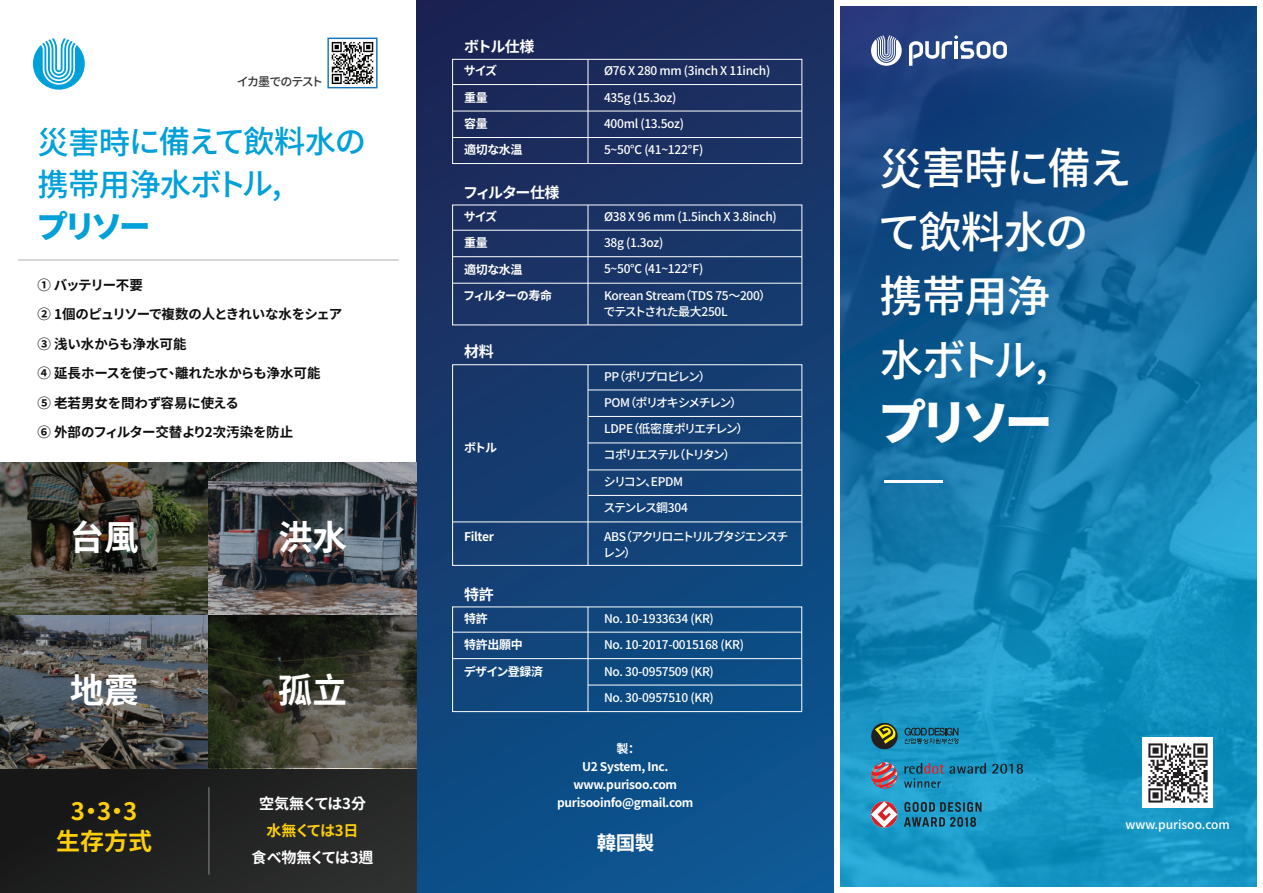
<style>
.page{position:relative;width:1263px;height:893px;background:#fff}
.page>*{position:absolute;margin:0;border:0;box-sizing:border-box;transform-origin:0 0}
.t1{font:900 48px "Noto Sans CJ Ksc";color:#fff}
.t2{font:500 43.5px/63.9px "Noto Sans CJ Ksc";letter-spacing:-.03em;color:#fff}
.t3{font:700 34.5px "Noto Sans CJ Ktc";color:#fff}
.t4{font:500 31.35px/42.2px "Noto Sans CJ Ksc";letter-spacing:-.03em;color:#00a0d9}
.t5{font:900 31.35px "Noto Sans CJ Ksc";color:#00a0d9}
.t6{font:700 24px/30px "Noto Sans CJ Ktc";color:#fcce0b;text-align:center}
.t7{font:700 19.5px "Noto Sans CJ Ksc";color:#fff}
.t8{font:700 15px "Noto Sans CJ Ktc";letter-spacing:-.015em;color:#fff}
.t9{font:700 15px "Noto Sans CJ Ksc";letter-spacing:-.055em;color:#fff}
.t10{font:700 15px "Noto Sans CJ Ksc";letter-spacing:-.08em;color:#fff}
.t11{font:700 15px "Noto Sans CJ Ktc";letter-spacing:-.055em;color:#fcce0b}
.t12{font:700 13.5px/29.4px "Noto Sans CJ Ktc";letter-spacing:-.025em;color:#0d0e0d}
.t13{font:700 13.5px/29.4px "Noto Sans CJ Ktc";letter-spacing:-.055em;color:#0d0e0d}
.t14{font:500 12px/26.2px "Noto Sans CJ Ksc";letter-spacing:-.025em;color:#fff}
.t15{font:700 12px/26.2px "Noto Sans CJ Ksc";letter-spacing:-.025em;color:#fff}
.t16{font:500 12px/26.2px "Noto Sans CJ Ksc";letter-spacing:-.12em;color:#fff}
.t17{font:500 12px/16.5px "Noto Sans CJ Ksc";letter-spacing:-.135em;color:#fff}
.t18{font:700 12px/26.2px "Noto Sans CJ Ksc";letter-spacing:-.045em;color:#fff}
.t19{font:500 12px "Noto Sans CJ Ksc";color:#fff}
.t20{font:500 12px "Noto Sans CJ Ksc";letter-spacing:-.05em;color:#fff}
.t21{font:500 12px "Noto Sans CJ Ksc";letter-spacing:-.09em;color:#333434}
</style>
<div class="page">
<svg style="left:841px;top:7px;width:415px;height:879px;background:#1673a7"></svg>
<div style="left:417px;top:0;width:417px;height:893px;background:linear-gradient(to bottom,#202958,#0c558f)"></div>
<svg style="left:909px;top:35px;width:98px;height:31px"></svg>
<svg style="left:871px;top:35px;width:31px;height:31px"></svg>
<svg style="left:33px;top:38px;width:52px;height:52px"></svg>
<div style="left:452px;top:59px;width:350px;height:105px;border:1px solid #fff"></div>
<hr style="left:588px;top:59px;width:1px;height:105px;background:#fff">
<hr style="left:453px;top:84px;width:349px;height:1px;background:#fff">
<hr style="left:453px;top:111px;width:349px;height:1px;background:#fff">
<hr style="left:453px;top:137px;width:349px;height:1px;background:#fff">
<div style="left:452px;top:607px;width:350px;height:105px;border:1px solid #fff"></div>
<hr style="left:588px;top:607px;width:1px;height:105px;background:#fff">
<hr style="left:453px;top:632px;width:349px;height:1px;background:#fff">
<hr style="left:453px;top:658px;width:349px;height:1px;background:#fff">
<hr style="left:588px;top:685px;width:214px;height:1px;background:#fff">
<hr style="left:588px;top:205px;width:1px;height:120px;background:#fff">
<hr style="left:453px;top:230px;width:349px;height:1px;background:#fff">
<hr style="left:453px;top:256px;width:349px;height:1px;background:#fff">
<hr style="left:453px;top:283px;width:349px;height:1px;background:#fff">
<div style="left:452px;top:364px;width:350px;height:202px;border:1px solid #fff"></div>
<hr style="left:588px;top:365px;width:1px;height:200px;background:#fff">
<hr style="left:588px;top:390px;width:214px;height:1px;background:#fff">
<hr style="left:588px;top:416px;width:214px;height:1px;background:#fff">
<hr style="left:588px;top:443px;width:214px;height:1px;background:#fff">
<hr style="left:588px;top:470px;width:214px;height:1px;background:#fff">
<hr style="left:588px;top:495px;width:214px;height:1px;background:#fff">
<hr style="left:453px;top:522px;width:349px;height:1px;background:#fff">
<img style="left:1143px;top:738px;width:69px;height:70px">
<img style="left:327px;top:37px;width:51px;height:52px">
<svg style="left:871px;top:762px;width:27px;height:27px"></svg>
<svg style="left:904px;top:763px;width:82px;height:25px;background:#2485ab"></svg>
<svg style="left:992px;top:764px;width:31px;height:10px"></svg>
<svg style="left:871px;top:801px;width:26px;height:27px"></svg>
<svg style="left:904px;top:802px;width:77px;height:25px;background:#207392"></svg>
<hr style="left:884px;top:480px;width:59px;height:3px;background:#fff">
<svg style="left:869px;top:721px;width:89px;height:30px;background:#287b8d"></svg>
<div style="left:0;top:769px;width:417px;height:124px;background:#212121"></div>
<svg style="left:0;top:463px;width:208px;height:152px;background:#454538"></svg>
<svg style="left:208px;top:463px;width:208px;height:152px;background:#4e5055"></svg>
<svg style="left:0;top:615px;width:208px;height:153px;background:#525457"></svg>
<svg style="left:208px;top:615px;width:208px;height:153px;background:#3a3b30"></svg>
<hr style="left:209px;top:787px;width:1px;height:88px;background:#8a898a">
<hr style="left:18px;top:260px;width:381px;height:1px;background:#afafaf">
<svg style="left:416px;top:0;width:1px;height:893px"></svg>
<p class="t21" style="left:237px;top:75px;width:88px">イカ墨でのテスト</p>
<h3 class="t4" style="left:38px;top:121px;width:330px">災害時に備えて飲料水の携帯用浄水ボトル,</h3>
<h3 class="t5" style="left:37px;top:209px;width:116px">プリソー</h3>
<p class="t13" style="left:38px;top:271px;width:306px">① バッテリー不要<br>② 1個のピュリソーで複数の人ときれいな水をシェア</p>
<p class="t12" style="left:38px;top:330px;width:285px">③ 浅い水からも浄水可能<br>④ 延長ホースを使って、離れた水からも浄水可能</p>
<p class="t12" style="left:38px;top:388px;width:257px">⑤ 老若男女を問わず容易に使える<br>⑥ 外部のフィルター交替より2次汚染を防止</p>
<h3 class="t3" style="left:70px;top:518px;width:70px">台風</h3>
<h3 class="t3" style="left:278px;top:518px;width:70px">洪水</h3>
<h3 class="t3" style="left:70px;top:670px;width:70px">地震</h3>
<h3 class="t3" style="left:278px;top:671px;width:70px">孤立</h3>
<h3 class="t6" style="left:56px;top:796px;width:97px">3・3・3生存方式</h3>
<p class="t8" style="left:259px;top:794px;width:109px">空気無くては3分</p>
<p class="t11" style="left:266px;top:821px;width:94px">水無くては3日</p>
<p class="t8" style="left:252px;top:848px;width:123px">食べ物無くては3週</p>
<p class="t9" style="left:464px;top:38px;width:72px">ボトル仕様</p>
<p class="t15" style="left:464px;top:58px;width:60px">サイズ<br>重量<br>容量<br>適切な水温</p>
<p class="t14" style="left:604px;top:58px;width:168px">Ø76 X 280 mm (3inch X 11inch)<br>435g (15.3oz)<br>400ml (13.5oz)<br>5~50℃ (41~122℉)</p>
<p class="t10" style="left:463px;top:184px;width:98px">フィルター仕様</p>
<p class="t18" style="left:463px;top:204px;width:90px">サイズ<br>重量<br>適切な水温<br>フィルターの寿命</p>
<p class="t9" style="left:464px;top:343px;width:31px">材料</p>
<p class="t15" style="left:464px;top:434px;width:35px">ボトル</p>
<p class="t15" style="left:464px;top:524px;width:31px">Filter</p>
<p class="t9" style="left:464px;top:586px;width:31px">特許</p>
<p class="t14" style="left:604px;top:204px;width:174px">Ø38 X 96 mm (1.5inch X 3.8inch)<br>38g (1.3oz)<br>5~50℃ (41~122℉)<br>Korean Stream（TDS 75～200）</p>
<p class="t20" style="left:604px;top:305px;width:126px">でテストされた最大250L</p>
<p class="t16" style="left:603px;top:363px;width:147px">PP（ポリプロピレン）<br>POM（ポリオキシメチレン）<br>LDPE（低密度ポリエチレン）コポリエステル（トリタン）シリコン、EPDM<br>ステンレス鋼304</p>
<p class="t17" style="left:603px;top:528px;width:187px">ABS（アクリロニトリルブタジエンスチレン）</p>
<p class="t15" style="left:464px;top:606px;width:81px">特許<br>特許出願中<br>デザイン登録済</p>
<p class="t14" style="left:604px;top:606px;width:141px">No. 10-1933634 (KR)<br>No. 10-2017-0015168 (KR)<br>No. 30-0957509 (KR)<br>No. 30-0957510 (KR)</p>
<p class="t15" style="left:557px;top:740px;width:138px;line-height:18px;text-align:center">製：<br>U2 System, Inc. www.purisoo.com purisooinfo@gmail.com</p>
<h3 class="t7" style="left:597px;top:832px;width:59px">韓国製</h3>
<h2 class="t2" style="left:878px;top:137px;width:256px">災害時に備えて飲料水の携帯用浄<br>水ボトル,</h2>
<h1 class="t1" style="left:878px;top:395px;width:176px">プリソー</h1>
<p class="t19" style="left:1125px;top:818px;width:106px">www.purisoo.com</p>
</div>
